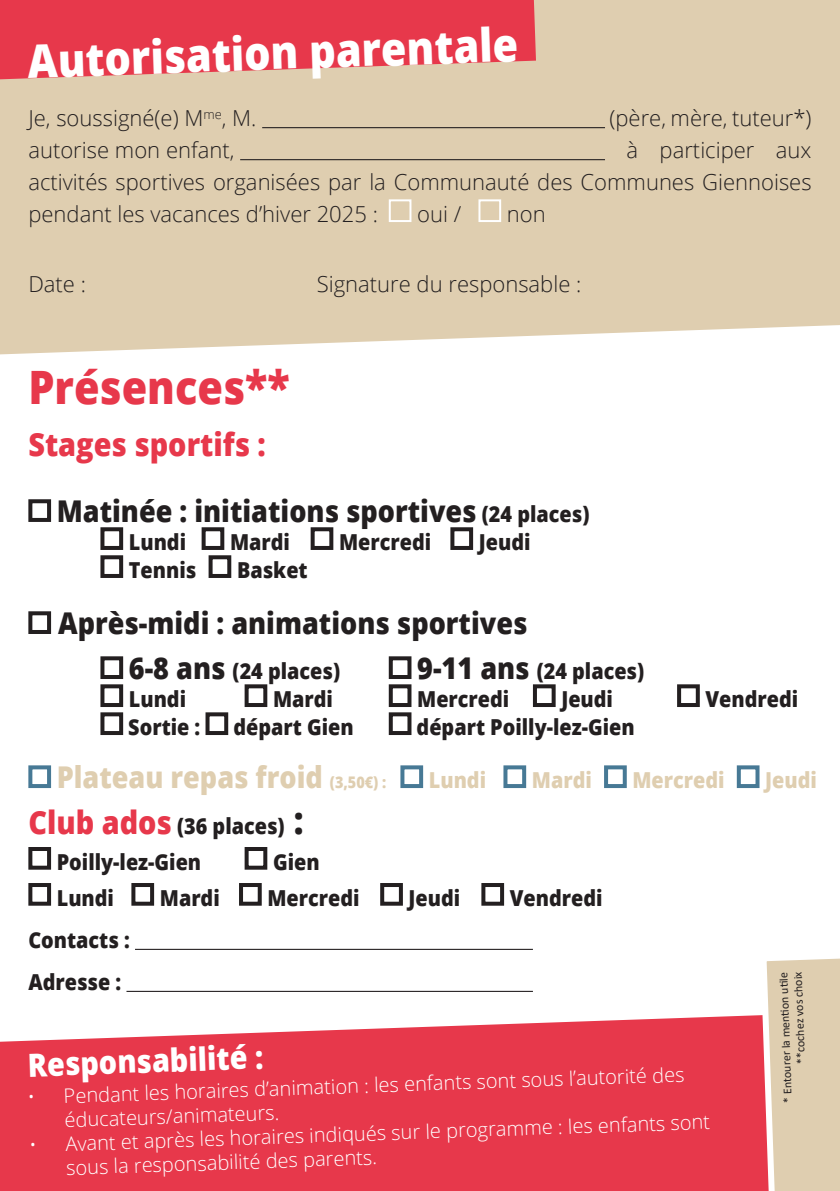
<style>
.page{position:relative;width:840px;height:1191px;background:#fff}
.page>*{position:absolute;margin:0;border:0;box-sizing:border-box;transform-origin:0 0}
.t1{font:800 46px "Open Sans";color:#fff;scale:.9 1}
.t2{font:800 46px "Open Sans";color:#e7384b;scale:.9 1}
.t3{font:800 32px "Open Sans";color:#fff;scale:.9 1}
.t4{font:800 32px "Open Sans";color:#e7384b;scale:.9 1}
.t5{font:800 30px "Open Sans";color:#231f20;scale:.9 1}
.t6{font:800 30px "Open Sans";color:#dfceb0;scale:.9 1}
.t7{font:800 22px "Open Sans";color:#231f20;scale:.9 1}
.t8{font:300 22px/32px "Open Sans";color:#231f20;text-align:justify}
.t9{font:800 22px "Open Sans";color:#dfceb0;scale:.9 1}
.t10{font:300 20px/24px "Open Sans";color:#fff}
.t11{font:12px "Calibri";color:#231f20}
.s1{font-size:22px}
.s2{font-size:30px}
.s3{font-size:16px}
.s4{font-size:32px;color:#e7384b}
.s5{font-size:38px}
</style>
<div class="page">
<div style="left:0;top:0;width:839px;height:354px;background:#dfceb0"></div>
<svg style="left:0;top:1015px;width:756px;height:176px;background:#e84758"></svg>
<hr style="left:262px;top:127px;width:342px;height:1px;background:#231f20">
<hr style="left:240px;top:159px;width:364px;height:1px;background:#231f20">
<div style="left:388px;top:199px;width:23px;height:23px;border:2px solid #fff"></div>
<div style="left:478px;top:199px;width:23px;height:23px;border:2px solid #fff"></div>
<svg style="left:756px;top:958px;width:83px;height:233px;background:#e2c5ae"></svg>
<hr style="left:135px;top:948px;width:397px;height:2px;background:#231f20">
<hr style="left:126px;top:990px;width:406px;height:2px;background:#231f20">
<div style="left:28px;top:499px;width:23px;height:23px;border:4px solid #231f20"></div>
<div style="left:100px;top:527px;width:23px;height:23px;border:4px solid #231f20"></div>
<div style="left:201px;top:527px;width:23px;height:23px;border:4px solid #231f20"></div>
<div style="left:310px;top:527px;width:23px;height:23px;border:4px solid #231f20"></div>
<div style="left:450px;top:527px;width:23px;height:23px;border:4px solid #231f20"></div>
<div style="left:100px;top:555px;width:23px;height:23px;border:4px solid #231f20"></div>
<div style="left:208px;top:555px;width:23px;height:23px;border:4px solid #231f20"></div>
<div style="left:28px;top:611px;width:23px;height:23px;border:4px solid #231f20"></div>
<div style="left:100px;top:656px;width:23px;height:23px;border:4px solid #231f20"></div>
<div style="left:388px;top:656px;width:23px;height:23px;border:4px solid #231f20"></div>
<div style="left:100px;top:684px;width:23px;height:23px;border:4px solid #231f20"></div>
<div style="left:244px;top:684px;width:23px;height:23px;border:4px solid #231f20"></div>
<div style="left:388px;top:684px;width:23px;height:23px;border:4px solid #231f20"></div>
<div style="left:532px;top:684px;width:23px;height:23px;border:4px solid #231f20"></div>
<div style="left:676px;top:684px;width:23px;height:23px;border:4px solid #231f20"></div>
<div style="left:100px;top:712px;width:23px;height:23px;border:4px solid #231f20"></div>
<div style="left:205px;top:712px;width:23px;height:23px;border:4px solid #231f20"></div>
<div style="left:388px;top:712px;width:23px;height:23px;border:4px solid #231f20"></div>
<div style="left:28px;top:765px;width:23px;height:23px;background:#fff;border:4px solid #477995"></div>
<div style="left:400px;top:765px;width:23px;height:23px;border:4px solid #477995"></div>
<div style="left:503px;top:765px;width:23px;height:23px;border:4px solid #477995"></div>
<div style="left:603px;top:765px;width:23px;height:23px;border:4px solid #477995"></div>
<div style="left:736px;top:765px;width:23px;height:23px;border:4px solid #477995"></div>
<div style="left:28px;top:847px;width:23px;height:22px;border:4px solid #231f20"></div>
<div style="left:244px;top:847px;width:23px;height:22px;border:4px solid #231f20"></div>
<div style="left:28px;top:883px;width:23px;height:22px;border:4px solid #231f20"></div>
<div style="left:131px;top:883px;width:23px;height:22px;border:4px solid #231f20"></div>
<div style="left:239px;top:883px;width:22px;height:22px;border:4px solid #231f20"></div>
<div style="left:380px;top:883px;width:22px;height:22px;border:4px solid #231f20"></div>
<div style="left:481px;top:883px;width:23px;height:22px;border:4px solid #231f20"></div>
<svg style="left:0;top:0;width:535px;height:79px;background:#e64856"></svg>
<p class="t1" style="left:26px;top:26px;width:546px;rotate:-2deg">Autorisation parentale</p>
<p class="t8" style="left:28px;top:101px;width:229px">Je, soussigné(e) M<sup>me</sup>, M.</p>
<p class="t8" style="left:609px;top:101px;width:203px">(père, mère, tuteur*)</p>
<p class="t8" style="left:28px;top:133px;width:207px">autorise mon enfant,</p>
<p class="t8" style="left:28px;top:133px;width:784px;text-indent:597px">à participer aux activités sportives organisées par la Communauté des Communes Giennoises pendant les vacances d’hiver 2025 :</p>
<p class="t8" style="left:417px;top:197px;width:46px">oui /</p>
<p class="t8" style="left:506px;top:197px;width:40px">non</p>
<p class="t8" style="left:28px;top:267px;width:59px">Date :</p>
<p class="t8" style="left:316px;top:267px;width:266px">Signature du responsable :</p>
<p class="t2" style="left:28px;top:352px;width:291px">Présences**</p>
<p class="t4" style="left:28px;top:419px;width:265px">Stages sportifs :</p>
<p class="t5" style="left:57px;top:488px;width:593px">Matinée : initiations sportives <span class="s1">(24 places)</span></p>
<p class="t7" style="left:129px;top:525px;width:65px">Lundi</p>
<p class="t7" style="left:230px;top:525px;width:68px">Mardi</p>
<p class="t7" style="left:339px;top:525px;width:104px">Mercredi</p>
<p class="t7" style="left:478px;top:525px;width:59px">Jeudi</p>
<p class="t7" style="left:129px;top:553px;width:76px">Tennis</p>
<p class="t7" style="left:237px;top:553px;width:80px">Basket</p>
<p class="t5" style="left:58px;top:600px;width:522px">Après-midi : animations sportives</p>
<p class="t7" style="left:129px;top:654px;width:236px"><span class="s2">6-8 ans</span> (24 places)</p>
<p class="t7" style="left:417px;top:654px;width:254px"><span class="s2">9-11 ans</span> (24 places)</p>
<p class="t7" style="left:129px;top:682px;width:65px">Lundi</p>
<p class="t7" style="left:273px;top:682px;width:68px">Mardi</p>
<p class="t7" style="left:417px;top:682px;width:104px">Mercredi</p>
<p class="t7" style="left:561px;top:682px;width:59px">Jeudi</p>
<p class="t7" style="left:705px;top:682px;width:104px">Vendredi</p>
<p class="t7" style="left:128px;top:710px;width:81px">Sortie :</p>
<p class="t7" style="left:233px;top:710px;width:135px">départ Gien</p>
<p class="t7" style="left:416px;top:710px;width:244px">départ Poilly-lez-Gien</p>
<p class="t6" style="left:57px;top:754px;width:367px">Plateau repas froid <span class="s3">(3,50€) :</span></p>
<p class="t9" style="left:428px;top:763px;width:65px">Lundi</p>
<p class="t9" style="left:531px;top:763px;width:68px">Mardi</p>
<p class="t9" style="left:632px;top:763px;width:104px">Mercredi</p>
<p class="t9" style="left:764px;top:763px;width:59px">Jeudi</p>
<p class="t7" style="left:28px;top:809px;width:307px"><span class="s4">Club ados</span> (36 places) <span class="s5">:</span></p>
<p class="t7" style="left:57px;top:845px;width:162px">Poilly-lez-Gien</p>
<p class="t7" style="left:273px;top:845px;width:53px">Gien</p>
<p class="t7" style="left:57px;top:881px;width:65px">Lundi</p>
<p class="t7" style="left:160px;top:881px;width:68px">Mardi</p>
<p class="t7" style="left:267px;top:881px;width:104px">Mercredi</p>
<p class="t7" style="left:408px;top:881px;width:59px">Jeudi</p>
<p class="t7" style="left:509px;top:881px;width:104px">Vendredi</p>
<p class="t7" style="left:28px;top:923px;width:114px">Contacts :</p>
<p class="t7" style="left:28px;top:965px;width:105px">Adresse :</p>
<p class="t11" style="left:779px;top:1103px;width:132px;rotate:-92deg">* Entourer la menti on uti le</p>
<p class="t11" style="left:792px;top:1064px;width:94px;rotate:-92deg">**cochez vos choix</p>
<p class="t3" style="left:27px;top:1040px;width:263px;rotate:-2deg">Responsabilité :</p>
<p class="t10" style="left:63px;top:1083px;width:622px;text-indent:-36px;rotate:-2deg">• Pendant les horaires d’animation : les enfants sont sous l’autorité des éducateurs/animateurs.</p>
<p class="t10" style="left:65px;top:1131px;width:646px;text-indent:-36px;rotate:-2deg">• Avant et après les horaires indiqués sur le programme : les enfants sont sous la responsabilité des parents.</p>
</div>
